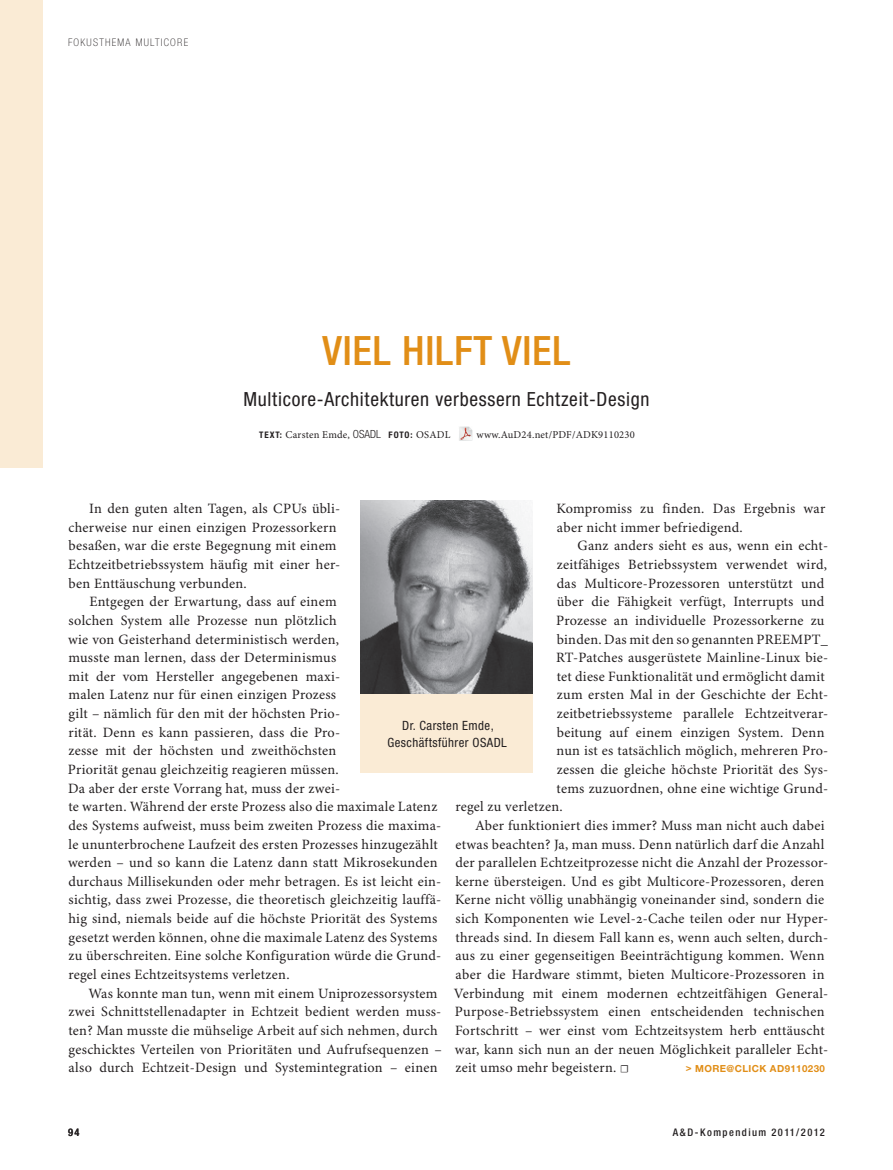
<style>
.page{position:relative;width:893px;height:1170px;background:#fff}
.page>*{position:absolute;margin:0;border:0;box-sizing:border-box;transform-origin:0 0}
.t1{font:500 condensed 40.5px "Helvetica Neue LT Std";letter-spacing:.02em;color:#e18e17}
.t2{font:condensed 19.5px "Helvetica Neue LT Std";letter-spacing:.035em;color:#231f20}
.t3{font:14.25px/18.6px "Minion Pro";letter-spacing:.02em;color:#231f20}
.t4{font:condensed 12.75px/16.5px "Helvetica Neue LT Std";letter-spacing:.035em;color:#231f20;text-align:center}
.t5{font:10.5px "Minion Pro";letter-spacing:.02em;color:#231f20}
.t6{font:500 condensed 10.5px "Helvetica Neue LT Std";letter-spacing:.135em;color:#231f20}
.t7{font:100 condensed 10.5px "Helvetica Neue LT Std";letter-spacing:.12em;color:#231f20}
.t8{font:700 9.75px "Helvetica Neue LT Std";letter-spacing:.04em;color:#e18e17}
.s1{font-family:"Helvetica Neue LT Std";font-weight:700;font-stretch:condensed;font-size:9px}
.s2{font-family:"Helvetica Neue LT Std";font-weight:300;font-stretch:condensed;font-size:11.25px}
.s3{font-size:10.5px}
</style>
<div class="page">
<div style="left:0;top:0;width:43px;height:468px;background:#faebd5"></div>
<img style="left:459px;top:426px;width:14px;height:14px">
<img style="left:360px;top:500px;width:173px;height:194px">
<div style="left:360px;top:694px;width:173px;height:79px;background:#faebd5"></div>
<p class="t7" style="left:68px;top:36px;width:122px">FOKUSTHEMA MULTICORE</p>
<h1 class="t1" style="left:322px;top:326px;width:250px">VIEL HILFT VIEL</h1>
<h2 class="t2" style="left:243px;top:388px;width:407px">Multicore-Architekturen verbessern Echtzeit-Design</h2>
<p class="t5" style="left:259px;top:428px;width:193px"><span class="s1">TEXT:</span> Carsten Emde, <span class="s2">OSADL</span> <span class="s1">FOTO:</span> OSADL</p>
<p class="t5" style="left:476px;top:428px;width:160px">www.AuD24.net/PDF/ADK9110230</p>
<p class="t3" style="left:68px;top:500px;width:274px;text-indent:21px">In den guten alten Tagen, als CPUs übli&shy;cherweise nur einen einzigen Prozessorkern besaßen, war die erste Begegnung mit einem Echtzeitbetriebssystem häufig mit einer her&shy;ben Enttäuschung verbunden.</p>
<p class="t3" style="left:68px;top:593px;width:375px;text-indent:21px">Entgegen der Erwartung, dass auf einem<br>solchen System alle Prozesse nun plötzlich<br>wie von Geisterhand deterministisch werden,<br>musste man lernen, dass der Determinismus<br>mit der vom Hersteller angegebenen maxi-<br>malen Latenz nur für einen einzigen Prozess<br>gilt – nämlich für den mit der höchsten Prio-<br>rität. Denn es kann passieren, dass die Pro-<br>zesse mit der höchsten und zweithöchsten<br>Priorität genau gleichzeitig reagieren müssen.<br>Da aber der erste Vorrang hat, muss der zwei-<br>te warten. Während der erste Prozess also die maximale Latenz des Systems aufweist, muss beim zweiten Prozess die maxima&shy;le ununterbrochene Laufzeit des ersten Prozesses hinzugezählt werden – und so kann die Latenz dann statt Mikrosekunden durchaus Millisekunden oder mehr betragen. Es ist leicht ein&shy;sichtig, dass zwei Prozesse, die theoretisch gleichzeitig lauffä&shy;hig sind, niemals beide auf die höchste Priorität des Systems gesetzt werden können, ohne die maximale Latenz des Systems zu überschreiten. Eine solche Konfiguration würde die Grund&shy;regel eines Echtzeitsystems verletzen.</p>
<p class="t3" style="left:68px;top:984px;width:375px;text-indent:20px">Was konnte man tun, wenn mit einem Uniprozessorsystem zwei Schnittstellenadapter in Echtzeit bedient werden muss&shy;ten? Man musste die mühselige Arbeit auf sich nehmen, durch geschicktes Verteilen von Prioritäten und Aufrufsequenzen – also durch Echtzeit-Design und Systemintegration – einen</p>
<p class="t3" style="left:556px;top:500px;width:270px">Kompromiss zu finden. Das Ergebnis war aber nicht immer befriedigend.</p>
<p class="t3" style="left:578px;top:537px;width:252px">Ganz anders sieht es aus, wenn ein echt-</p>
<p class="t3" style="left:557px;top:555px;width:272px">zeitfähiges Betriebssystem verwendet wird,</p>
<p class="t3" style="left:557px;top:574px;width:269px">das Multicore-Prozessoren unterstützt und</p>
<p class="t3" style="left:557px;top:593px;width:269px">über die Fähigkeit verfügt, Interrupts und</p>
<p class="t3" style="left:556px;top:611px;width:270px">Prozesse an individuelle Prozessorkerne zu</p>
<p class="t3" style="left:557px;top:630px;width:273px">binden. Das mit den so genannten PREEMPT_</p>
<p class="t3" style="left:556px;top:649px;width:274px">RT-Patches ausgerüstete Mainline-Linux bie-</p>
<p class="t3" style="left:557px;top:667px;width:270px">tet diese Funktionalität und ermöglicht damit</p>
<p class="t3" style="left:557px;top:686px;width:273px">zum ersten Mal in der Geschichte der Echt-</p>
<p class="t3" style="left:557px;top:704px;width:273px">zeitbetriebssysteme parallele Echtzeitverar-</p>
<p class="t3" style="left:557px;top:723px;width:269px">beitung auf einem einzigen System. Denn</p>
<p class="t3" style="left:557px;top:742px;width:273px">nun ist es tatsächlich möglich, mehreren Pro-</p>
<p class="t3" style="left:557px;top:760px;width:273px">zessen die gleiche höchste Priorität des Sys-</p>
<p class="t3" style="left:557px;top:779px;width:273px">tems zuzuordnen, ohne eine wichtige Grund-</p>
<p class="t3" style="left:455px;top:797px;width:109px">regel zu verletzen.</p>
<p class="t3" style="left:475px;top:816px;width:351px">Aber funktioniert dies immer? Muss man nicht auch dabei</p>
<p class="t3" style="left:455px;top:835px;width:371px">etwas beachten? Ja, man muss. Denn natürlich darf die Anzahl</p>
<p class="t3" style="left:455px;top:853px;width:374px">der parallelen Echtzeitprozesse nicht die Anzahl der Prozessor-</p>
<p class="t3" style="left:455px;top:872px;width:370px">kerne übersteigen. Und es gibt Multicore-Prozessoren, deren</p>
<p class="t3" style="left:455px;top:891px;width:371px">Kerne nicht völlig unabhängig voneinander sind, sondern die</p>
<p class="t3" style="left:456px;top:909px;width:374px">sich Komponenten wie Level-2-Cache teilen oder nur Hyper-</p>
<p class="t3" style="left:455px;top:928px;width:374px">threads sind. In diesem Fall kann es, wenn auch selten, durch-</p>
<p class="t3" style="left:456px;top:946px;width:370px">aus zu einer gegenseitigen Beeinträchtigung kommen. Wenn</p>
<p class="t3" style="left:456px;top:965px;width:370px">aber die Hardware stimmt, bieten Multicore-Prozessoren in</p>
<p class="t3" style="left:454px;top:984px;width:376px">Verbindung mit einem modernen echtzeitfähigen General-</p>
<p class="t3" style="left:455px;top:1002px;width:371px">Purpose-Betriebssystem einen entscheidenden technischen</p>
<p class="t3" style="left:455px;top:1021px;width:371px">Fortschritt – wer einst vom Echtzeitsystem herb enttäuscht</p>
<p class="t3" style="left:455px;top:1040px;width:375px">war, kann sich nun an der neuen Möglichkeit paralleler Echt-</p>
<p class="t3" style="left:456px;top:1058px;width:175px">zeit umso mehr begeistern. <span class="s3">☐</span></p>
<p class="t4" style="left:388px;top:717px;width:121px">Dr. Carsten Emde,<br>Geschäftsführer OSADL</p>
<p class="t8" style="left:686px;top:1062px;width:141px">&gt; MORE@CLICK AD9110230</p>
<p class="t6" style="left:68px;top:1125px;width:13px">94</p>
<p class="t6" style="left:673px;top:1125px;width:154px">A&amp;D-Kompendium 2011/2012</p>
</div>
